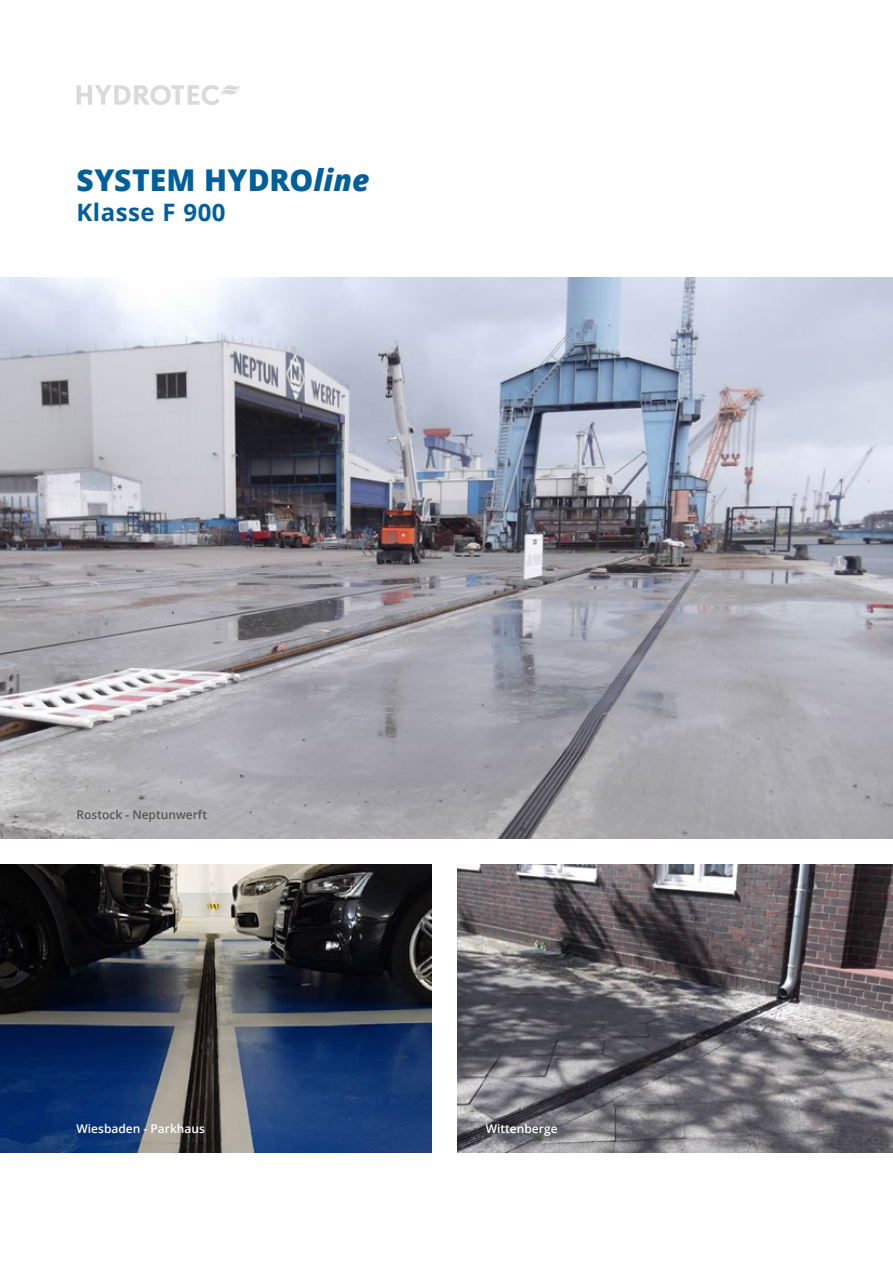
<style>
.page{position:relative;width:893px;height:1263px;background:#fff}
.page>*{position:absolute;margin:0;border:0;box-sizing:border-box;transform-origin:0 0}
.t1{font:800 30px "Open Sans";letter-spacing:.01em;color:#005f9b}
.t2{font:700 24px "Open Sans";letter-spacing:.02em;color:#005f9b}
.t3{font:600 12px "Open Sans";color:#fff}
.t4{font:600 12px "Open Sans";color:#565656}
.s1{font-style:italic}
</style>
<div class="page">
<svg style="left:77px;top:85px;width:163px;height:20px"></svg>
<img style="left:0;top:278px;width:893px;height:561px">
<img style="left:0;top:864px;width:432px;height:288px">
<img style="left:457px;top:864px;width:436px;height:288px">
<h1 class="t1" style="left:77px;top:157px;width:294px">SYSTEM HYDRO<span class="s1">line</span></h1>
<h2 class="t2" style="left:77px;top:195px;width:151px">Klasse F 900</h2>
<p class="t4" style="left:77px;top:807px;width:132px">Rostock - Neptunwerft</p>
<p class="t3" style="left:77px;top:1120px;width:130px">Wiesbaden - Parkhaus</p>
<p class="t3" style="left:486px;top:1120px;width:73px">Wittenberge</p>
</div>
